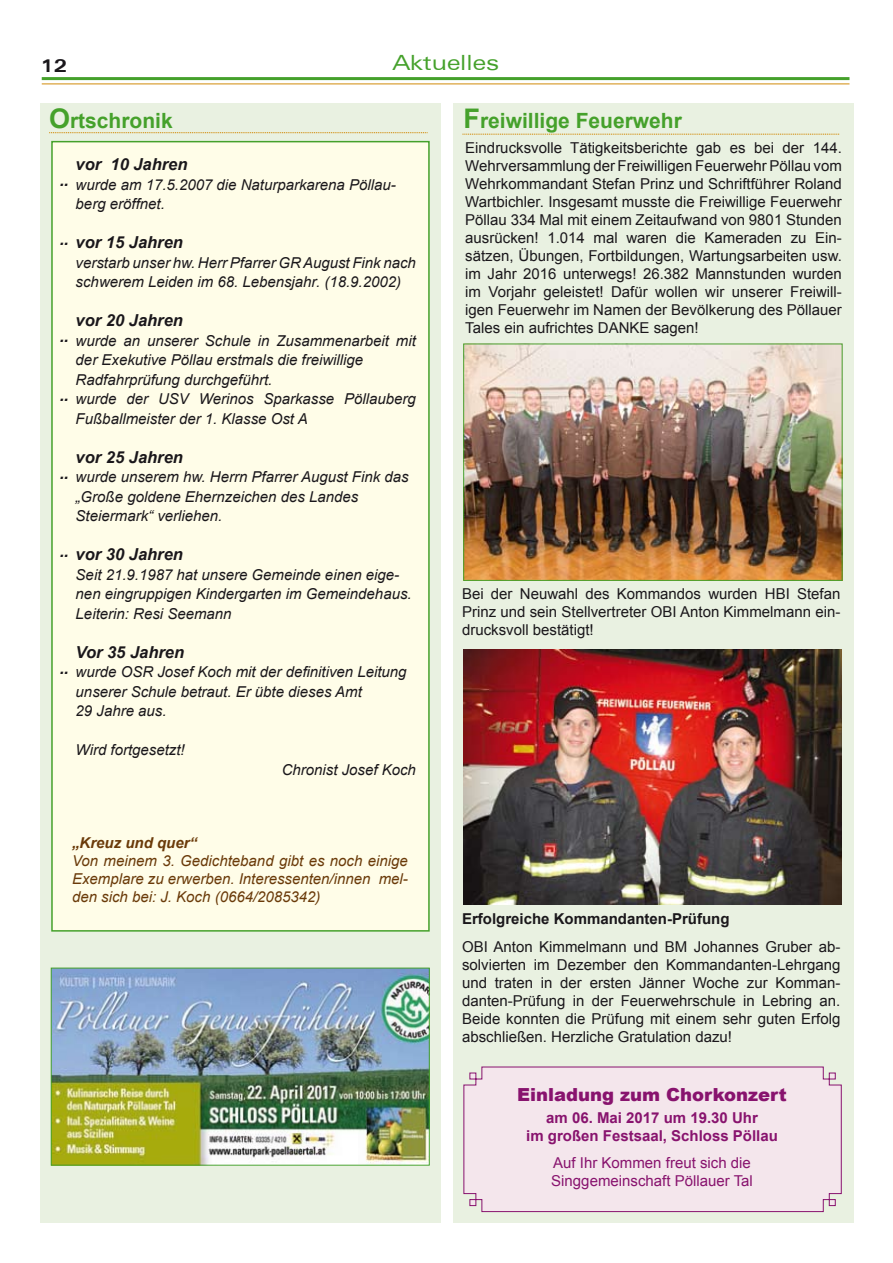
<style>
.page{position:relative;width:893px;height:1263px;background:#fff}
.page>*{position:absolute;margin:0;border:0;box-sizing:border-box;transform-origin:0 0}
.t1{font:700 21px "Arial";color:#45a12b}
.t2{font:expanded 21px "Zurich BT";color:#45a12b}
.t3{font:900 18px "Arial";color:#88136e}
.t4{font:700 expanded 18px "Zurich BT";color:#1a171b}
.t5{font:italic 700 16.5px "Arial";color:#1a171b}
.t6{font:15px/18px "Arial";color:#1a171b;text-align:justify}
.t7{font:italic 15px/19.5px "Arial";color:#1a171b}
.t8{font:italic 15px/18px "Arial";color:#6a3a09;text-align:justify}
.t9{font:700 15px/18px "Arial";color:#88136e;text-align:center}
.t10{font:15px/18px "Arial";color:#88136e}
.t11{font:700 15px "Arial";color:#1a171b}
.t12{font:italic 700 15px "Arial";color:#6a3a09}
.s1{font-size:27px}
</style>
<div class="page">
<div style="left:40px;top:103px;width:401px;height:1119px;background:#e9f1e1"></div>
<div style="left:454px;top:103px;width:400px;height:1119px;background:#e9f1e1"></div>
<hr style="left:42px;top:84px;width:807px;height:1px;background:#d18b0a">
<hr style="left:42px;top:77px;width:807px;height:3px;background:#45a12b">
<svg style="left:462px;top:134px;width:377px;height:1px"></svg>
<div style="left:51px;top:141px;width:379px;height:791px;background:#fffde8;border:2px solid #45a12b"></div>
<svg style="left:49px;top:132px;width:379px;height:1px"></svg>
<img style="left:53px;top:970px;width:374px;height:193px">
<div style="left:463px;top:1066px;width:379px;height:146px;background:#f4e6ec"></div>
<img style="left:465px;top:346px;width:375px;height:232px">
<img style="left:463px;top:649px;width:378px;height:256px">
<p class="t4" style="left:40px;top:55px;width:28px">12</p>
<h1 class="t2" style="left:392px;top:50px;width:108px">Aktuelles</h1>
<h1 class="t1" style="left:463px;top:106px;width:220px"><span class="s1">F</span>reiwillige Feuerwehr</h1>
<p class="t6" style="left:465px;top:138px;width:378px">Eindrucksvolle Tätigkeitsberichte gab es bei der 144.<br>Wehrversammlung der Freiwilligen Feuerwehr Pöllau vom Wehrkommandant Stefan Prinz und Schriftführer Roland Wartbichler. Insgesamt musste die Freiwillige Feuerwehr Pöllau 334 Mal mit einem Zeitaufwand von 9801 Stunden ausrücken! 1.014 mal waren die Kameraden zu Ein&shy;sätzen, Übungen, Fortbildungen, Wartungsarbeiten usw. im Jahr 2016 unterwegs! 26.382 Mannstunden wurden im Vorjahr geleistet! Dafür wollen wir unserer Freiwill&shy;igen Feuerwehr im Namen der Bevölkerung des Pöllauer Tales ein aufrichtes DANKE sagen!</p>
<h1 class="t1" style="left:49px;top:106px;width:125px"><span class="s1">O</span>rtschronik</h1>
<p class="t5" style="left:76px;top:154px;width:113px">vor 10 Jahren</p>
<p class="t7" style="left:76px;top:175px;width:322px">wurde am 17.5.2007 die Naturparkarena Pöllau&shy;berg eröffnet.</p>
<p class="t5" style="left:76px;top:232px;width:109px">vor 15 Jahren</p>
<p class="t7" style="left:76px;top:253px;width:342px">verstarb unser hw. Herr Pfarrer GR August Fink nach schwerem Leiden im 68. Lebensjahr. (18.9.2002)</p>
<p class="t5" style="left:76px;top:310px;width:109px">vor 20 Jahren</p>
<p class="t7" style="left:76px;top:331px;width:342px">wurde an unserer Schule in Zusammenarbeit mit der Exekutive Pöllau erstmals die freiwillige Radfahrprüfung durchgeführt.<br>wurde der USV Werinos Sparkasse Pöllauberg Fußballmeister der 1. Klasse Ost A</p>
<p class="t5" style="left:76px;top:446px;width:109px">vor 25 Jahren</p>
<p class="t7" style="left:76px;top:468px;width:334px">wurde unserem hw. Herrn Pfarrer August Fink das „Große goldene Ehernzeichen des Landes<br>Steiermark“ verliehen.</p>
<p class="t5" style="left:76px;top:544px;width:109px">vor 30 Jahren</p>
<p class="t7" style="left:76px;top:565px;width:337px">Seit 21.9.1987 hat unsere Gemeinde einen eige&shy;nen eingruppigen Kindergarten im Gemeindehaus.<br>Leiterin: Resi Seemann</p>
<p class="t5" style="left:76px;top:641px;width:110px">Vor 35 Jahren</p>
<p class="t7" style="left:76px;top:663px;width:332px">wurde OSR Josef Koch mit der definitiven Leitung unserer Schule betraut. Er übte dieses Amt<br>29 Jahre aus.</p>
<p class="t7" style="left:76px;top:741px;width:111px">Wird fortgesetzt!</p>
<p class="t7" style="left:282px;top:760px;width:136px">Chronist Josef Koch</p>
<p class="t5" style="left:60px;top:169px;width:11px">..</p>
<p class="t5" style="left:60px;top:228px;width:11px">..</p>
<p class="t5" style="left:60px;top:325px;width:11px">..</p>
<p class="t5" style="left:60px;top:384px;width:11px">..</p>
<p class="t5" style="left:60px;top:462px;width:11px">..</p>
<p class="t5" style="left:60px;top:540px;width:11px">..</p>
<p class="t6" style="left:462px;top:585px;width:380px">Bei der Neuwahl des Kommandos wurden HBI Stefan Prinz und sein Stellvertreter OBI Anton Kimmelmann ein&shy;drucksvoll bestätigt!</p>
<p class="t5" style="left:60px;top:657px;width:11px">..</p>
<p class="t12" style="left:72px;top:833px;width:127px">„Kreuz und quer“</p>
<p class="t8" style="left:72px;top:852px;width:337px">Von meinem 3. Gedichteband gibt es noch einige Exemplare zu erwerben. Interessenten/innen mel&shy;den sich bei: J. Koch (0664/2085342)</p>
<p class="t11" style="left:462px;top:908px;width:269px">Erfolgreiche Kommandanten-Prüfung</p>
<p class="t6" style="left:462px;top:938px;width:380px">OBI Anton Kimmelmann und BM Johannes Gruber ab&shy;solvierten im Dezember den Kommandanten-Lehrgang und traten in der ersten Jänner Woche zur Komman&shy;danten-Prüfung in der Feuerwehrschule in Lebring an.<br>Beide konnten die Prüfung mit einem sehr guten Erfolg abschließen. Herzliche Gratulation dazu!</p>
<p class="t3" style="left:517px;top:1081px;width:271px">Einladung zum Chorkonzert</p>
<p class="t9" style="left:526px;top:1109px;width:253px">am 06. Mai 2017 um 19.30 Uhr<br>im großen Festsaal, Schloss Pöllau</p>
<p class="t10" style="left:551px;top:1154px;width:203px">Auf Ihr Kommen freut sich die<br>Singgemeinschaft Pöllauer Tal</p>
</div>
